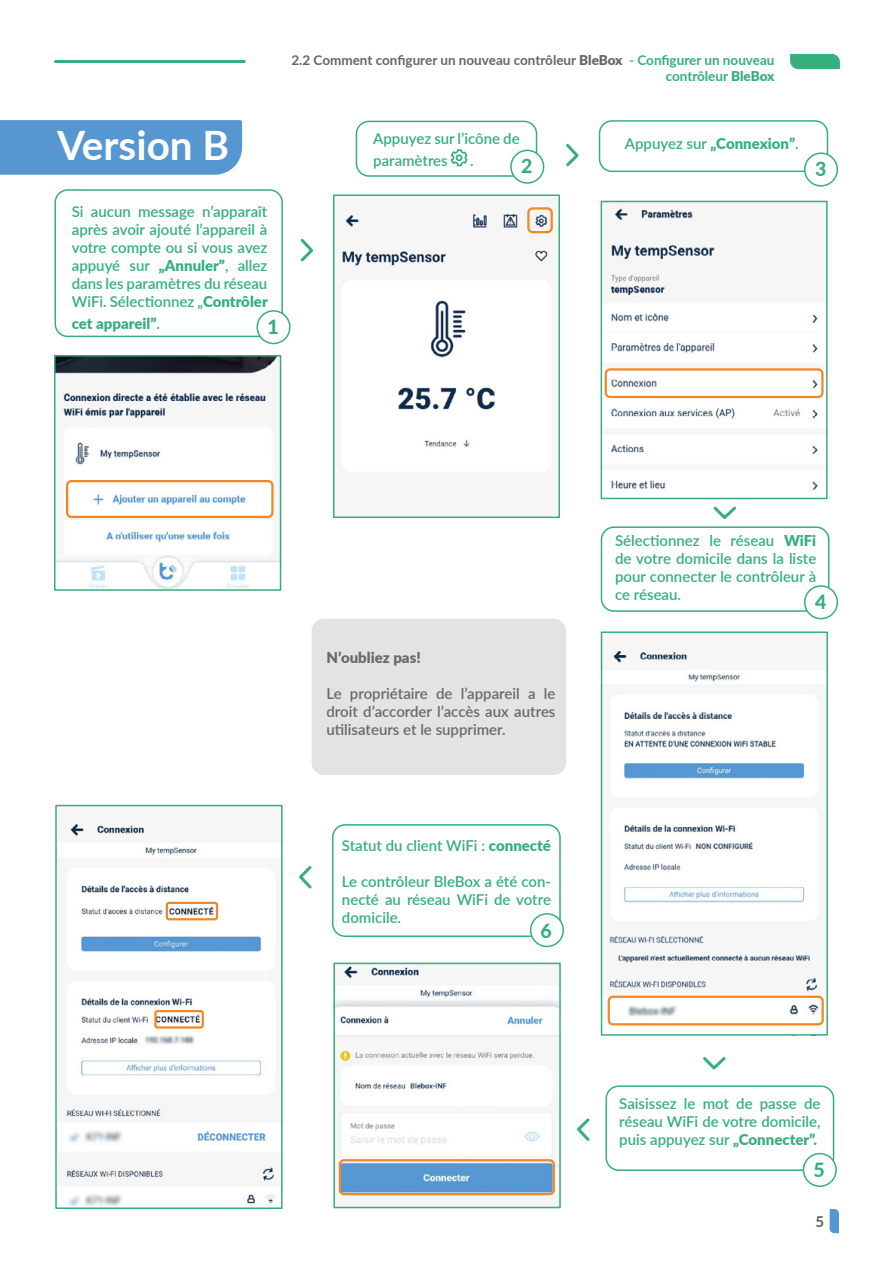
<style>
.page{position:relative;width:893px;height:1263px;background:#fff}
.page>*{position:absolute;margin:0;border:0;box-sizing:border-box;transform-origin:0 0}
.t1{font:700 40.5px "Lato";color:#fff}
.t2{font:800 19.5px "Lato";color:#35af7e}
.t3{font:600 15px/18px "Lato";color:#35af7e;text-align:justify}
.t4{font:600 15px/18px "Lato";color:#696969;text-align:justify}
.t5{font:900 15px "Lato";color:#35af7e}
.t6{font:900 15px "Lato";color:#696969}
.t7{font:700 15px "Lato";color:#5a5c5f}
.t8{font:700 13.5px/16.2px "Lato";color:#666;text-align:right}
.s1{font-weight:900}
.s2{color:#35af7e}
.s3{font-weight:900;color:#35af7e}
.s4{font-weight:600}
</style>
<div class="page">
<img style="left:57px;top:358px;width:221px;height:230px">
<div style="left:0;top:120px;width:242px;height:55px;background:#5797d1"></div>
<svg style="left:830px;top:1209px;width:9px;height:24px"></svg>
<svg style="left:790px;top:54px;width:50px;height:15px"></svg>
<hr style="left:56px;top:60px;width:188px;height:3px;background:#35af7e">
<svg style="left:703px;top:1057px;width:23px;height:13px"></svg>
<svg style="left:713px;top:506px;width:23px;height:13px"></svg>
<div style="left:55px;top:189px;width:228px;height:148px;border:2px solid #35af7e;border-radius:13px"></div>
<svg style="left:300px;top:238px;width:14px;height:24px"></svg>
<svg style="left:566px;top:143px;width:13px;height:24px"></svg>
<div style="left:54px;top:355px;width:227px;height:236px;border:2px solid #35af7e"></div>
<div style="left:356px;top:121px;width:181px;height:56px;border:2px solid #35af7e;border-radius:13px"></div>
<svg style="left:451px;top:149px;width:16px;height:17px"></svg>
<div style="left:66px;top:480px;width:208px;height:38px;border:2px solid #f18825;border-radius:4px"></div>
<div style="left:599px;top:120px;width:229px;height:52px;border:2px solid #35af7e;border-radius:13px"></div>
<div style="left:601px;top:526px;width:228px;height:86px;border:2px solid #35af7e;border-radius:13px"></div>
<svg style="left:577px;top:1118px;width:13px;height:23px"></svg>
<div style="left:332px;top:824px;width:229px;height:113px;border:2px solid #35af7e;border-radius:13px"></div>
<svg style="left:299px;top:866px;width:13px;height:23px"></svg>
<div style="left:257px;top:311px;width:33px;height:32px;background:#fff;border-radius:50%"></div>
<div style="left:256px;top:310px;width:35px;height:34px;border:2px solid #35af7e;border-radius:50%"></div>
<div style="left:511px;top:150px;width:33px;height:33px;background:#fff;border-radius:50%"></div>
<div style="left:510px;top:150px;width:34px;height:34px;border:2px solid #35af7e;border-radius:50%"></div>
<div style="left:805px;top:153px;width:32px;height:33px;background:#fff;border-radius:50%"></div>
<div style="left:804px;top:152px;width:34px;height:35px;border:2px solid #35af7e;border-radius:50%"></div>
<div style="left:805px;top:586px;width:32px;height:33px;background:#fff;border-radius:50%"></div>
<div style="left:804px;top:585px;width:34px;height:34px;border:2px solid #35af7e;border-radius:50%"></div>
<div style="left:605px;top:1085px;width:229px;height:86px;border:2px solid #35af7e;border-radius:13px"></div>
<div style="left:803px;top:1153px;width:33px;height:33px;background:#fff;border-radius:50%"></div>
<div style="left:803px;top:1153px;width:34px;height:34px;border:2px solid #35af7e;border-radius:50%"></div>
<div style="left:531px;top:914px;width:32px;height:32px;background:#fff;border-radius:50%"></div>
<div style="left:530px;top:913px;width:34px;height:34px;border:2px solid #35af7e;border-radius:50%"></div>
<div style="left:312px;top:619px;width:254px;height:156px;background:#e3e3e3;border-radius:13px"></div>
<img style="left:63px;top:822px;width:217px;height:384px">
<div style="left:166px;top:902px;width:52px;height:18px;border:2px solid #f18825;border-radius:2px"></div>
<div style="left:154px;top:1010px;width:50px;height:19px;border:2px solid #f18825;border-radius:2px"></div>
<div style="left:55px;top:805px;width:228px;height:404px;border:2px solid #35af7e"></div>
<img style="left:336px;top:966px;width:222px;height:230px">
<div style="left:333px;top:963px;width:228px;height:245px;border:2px solid #35af7e"></div>
<div style="left:339px;top:1159px;width:216px;height:36px;border:2px solid #f18825;border-radius:4px"></div>
<img style="left:600px;top:631px;width:223px;height:404px">
<div style="left:608px;top:996px;width:216px;height:29px;border:2px solid #f18825;border-radius:4px"></div>
<div style="left:601px;top:631px;width:227px;height:405px;border:2px solid #35af7e"></div>
<img style="left:338px;top:201px;width:215px;height:270px">
<div style="left:333px;top:194px;width:227px;height:324px;border:2px solid #35af7e"></div>
<div style="left:527px;top:207px;width:26px;height:26px;border:2px solid #f18825;border-radius:4px"></div>
<img style="left:604px;top:204px;width:220px;height:287px">
<div style="left:605px;top:368px;width:218px;height:30px;border:2px solid #f18825;border-radius:4px"></div>
<div style="left:601px;top:201px;width:227px;height:298px;border:2px solid #35af7e"></div>
<p class="t8" style="left:291px;top:51px;width:485px">2.2 Comment configurer un nouveau contrôleur <span class="s1">BleBox</span> <span class="s2">- Configurer un nouveau contrôleur</span> <span class="s3">BleBox</span></p>
<h1 class="t1" style="left:57px;top:115px;width:174px">Version B</h1>
<p class="t3" style="left:72px;top:202px;width:197px">Si aucun message n’apparaît après avoir ajouté l’appareil à votre compte ou si vous avez appuyé sur <span class="s1">„Annuler”</span>, allez dans les paramètres du réseau WiFi. Sélectionnez „<span class="s1">Contrôler</span></p>
<p class="t5" style="left:72px;top:312px;width:90px">cet appareil”<span class="s4">.</span></p>
<h2 class="t2" style="left:268px;top:312px;width:13px">1</h2>
<p class="t3" style="left:373px;top:127px;width:148px;line-height:21.6px">Appuyez sur l’icône de paramètres</p>
<p class="t3" style="left:625px;top:134px;width:175px">Appuyez sur <span class="s1">„Connexion”</span>.</p>
<h2 class="t2" style="left:521px;top:152px;width:13px">2</h2>
<h2 class="t2" style="left:815px;top:155px;width:13px">3</h2>
<p class="t3" style="left:470px;top:151px;width:5px">.</p>
<p class="t6" style="left:326px;top:646px;width:96px">N’oubliez pas!</p>
<p class="t4" style="left:326px;top:684px;width:231px">Le propriétaire de l’appareil a le droit d’accorder l’accès aux autres utilisateurs et le supprimer.</p>
<p class="t3" style="left:342px;top:836px;width:211px">Statut du client WiFi : <span class="s1">connecté</span></p>
<p class="t3" style="left:342px;top:872px;width:211px">Le contrôleur BleBox a été con&shy;necté au réseau WiFi de votre domicile.</p>
<h2 class="t2" style="left:541px;top:916px;width:13px">6</h2>
<p class="t3" style="left:615px;top:531px;width:203px">Sélectionnez le réseau <span class="s1">WiFi </span>de votre domicile dans la liste pour connecter le contrôleur à ce réseau.</p>
<h2 class="t2" style="left:815px;top:587px;width:13px">4</h2>
<p class="t3" style="left:619px;top:1093px;width:203px">Saisissez le mot de passe de réseau WiFi de votre domicile, puis appuyez sur <span class="s1">„Connecter”.</span></p>
<h2 class="t2" style="left:813px;top:1156px;width:13px">5</h2>
<p class="t7" style="left:816px;top:1210px;width:10px">5</p>
</div>
